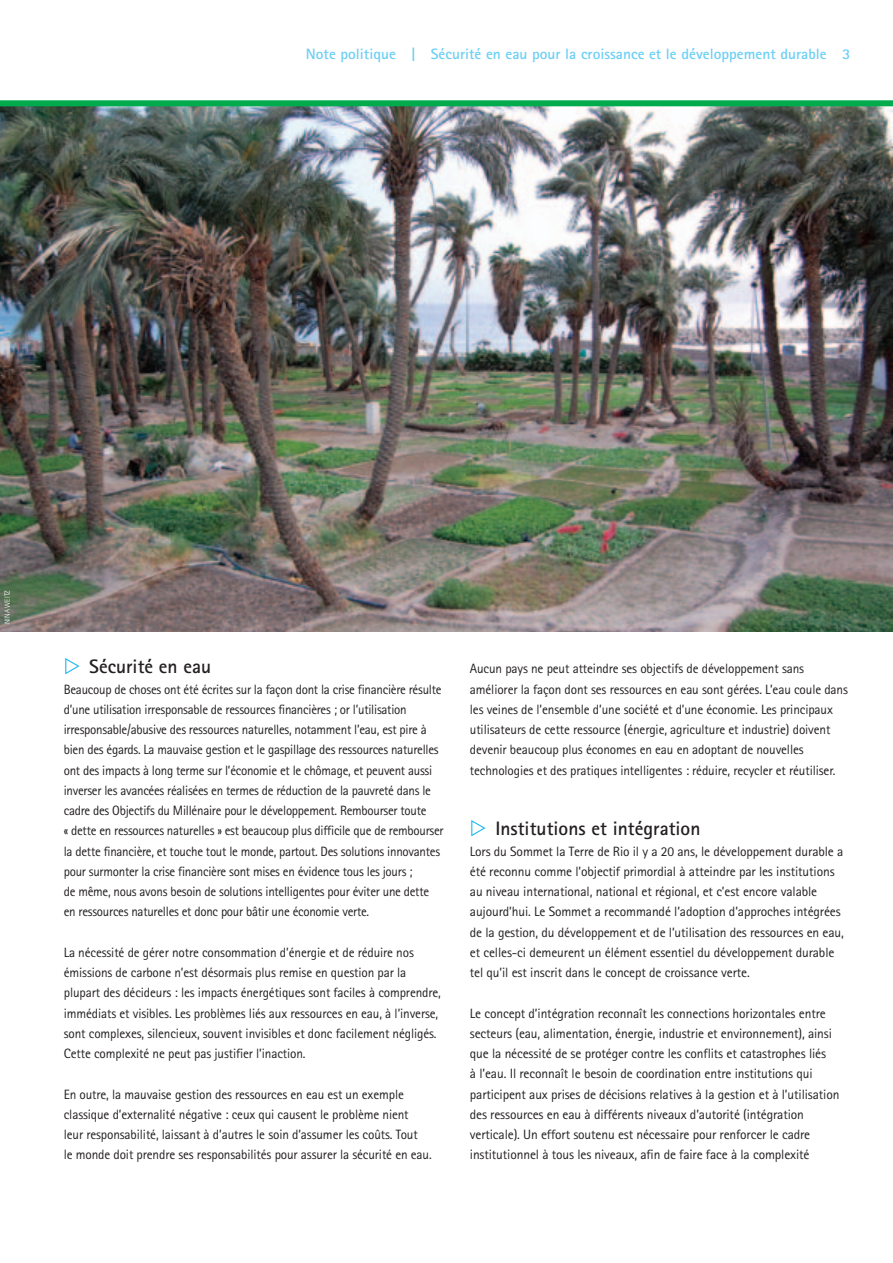
<style>
.page{position:relative;width:893px;height:1263px;background:#fff}
.page>*{position:absolute;margin:0;border:0;box-sizing:border-box;transform-origin:0 0}
.heading2{font:700 19.5px "Rotis Sans Serif";color:#231f20}
.t1{font:700 15px "Rotis Sans Serif";color:#6bcff6}
.text_paras{font:13.5px/20.2px "Rotis Sans Serif";letter-spacing:-.01em;color:#231f20}
.text_paras-2{font:13.5px/20.2px "Rotis Sans Serif";letter-spacing:-.01em;color:#231f20;scale:.96 1}
.country_names{font:300 7.5px "Rotis Sans Serif";color:#fff}
</style>
<div class="page">
<img style="left:0;top:106px;width:893px;height:525px">
<div style="left:0;top:100px;width:893px;height:6px;background:#00ab4d"></div>
<p class="t1" style="left:306px;top:45px;width:546px">Note politique | Sécurité en eau pour la croissance et le développement durable 3</p>
<p class="country_names" style="left:3px;top:624px;width:36px;rotate:-90deg">NINA WEITZ</p>
<p class="heading2" style="left:89px;top:654px;width:124px">Sécurité en eau</p>
<p class="text_paras-2" style="left:64px;top:679px;width:397px">Beaucoup de choses ont été écrites sur la façon dont la crise financière résulte d’une utilisation irresponsable de ressources financières ; or l’utilisation irresponsable/abusive des ressources naturelles, notamment l’eau, est pire à bien des égards. La mauvaise gestion et le gaspillage des ressources naturelles ont des impacts à long terme sur l’économie et le chômage, et peuvent aussi inverser les avancées réalisées en termes de réduction de la pauvreté dans le cadre des Objectifs du Millénaire pour le développement. Rembourser toute<br>« dette en ressources naturelles » est beaucoup plus difficile que de rembourser la dette financière, et touche tout le monde, partout. Des solutions innovantes pour surmonter la crise financière sont mises en évidence tous les jours ;<br>de même, nous avons besoin de solutions intelligentes pour éviter une dette en ressources naturelles et donc pour bâtir une économie verte.</p>
<p class="text_paras" style="left:64px;top:942px;width:379px">La nécessité de gérer notre consommation d’énergie et de réduire nos émissions de carbone n’est désormais plus remise en question par la plupart des décideurs : les impacts énergétiques sont faciles à comprendre, immédiats et visibles. Les problèmes liés aux ressources en eau, à l’inverse, sont complexes, silencieux, souvent invisibles et donc facilement négligés.<br>Cette complexité ne peut pas justifier l’inaction.</p>
<p class="text_paras" style="left:64px;top:1084px;width:369px">En outre, la mauvaise gestion des ressources en eau est un exemple classique d’externalité négative : ceux qui causent le problème nient<br>leur responsabilité, laissant à d’autres le soin d’assumer les coûts. Tout<br>le monde doit prendre ses responsabilités pour assurer la sécurité en eau.</p>
<p class="text_paras" style="left:470px;top:659px;width:380px">Aucun pays ne peut atteindre ses objectifs de développement sans améliorer la façon dont ses ressources en eau sont gérées. L’eau coule dans les veines de l’ensemble d’une société et d’une économie. Les principaux utilisateurs de cette ressource (énergie, agriculture et industrie) doivent devenir beaucoup plus économes en eau en adoptant de nouvelles technologies et des pratiques intelligentes : réduire, recycler et réutiliser.</p>
<p class="heading2" style="left:495px;top:816px;width:207px">Institutions et intégration</p>
<p class="text_paras" style="left:470px;top:841px;width:375px">Lors du Sommet la Terre de Rio il y a 20 ans, le développement durable a été reconnu comme l’objectif primordial à atteindre par les institutions au niveau international, national et régional, et c’est encore valable aujourd’hui. Le Sommet a recommandé l’adoption d’approches intégrées de la gestion, du développement et de l’utilisation des ressources en eau, et celles-ci demeurent un élément essentiel du développement durable tel qu’il est inscrit dans le concept de croissance verte.</p>
<p class="text_paras" style="left:470px;top:1003px;width:371px">Le concept d’intégration reconnaît les connections horizontales entre secteurs (eau, alimentation, énergie, industrie et environnement), ainsi que la nécessité de se protéger contre les conflits et catastrophes liés<br>à l’eau. Il reconnaît le besoin de coordination entre institutions qui participent aux prises de décisions relatives à la gestion et à l’utilisation des ressources en eau à différents niveaux d’autorité (intégration verticale). Un effort soutenu est nécessaire pour renforcer le cadre institutionnel à tous les niveaux, afin de faire face à la complexité</p>
</div>
